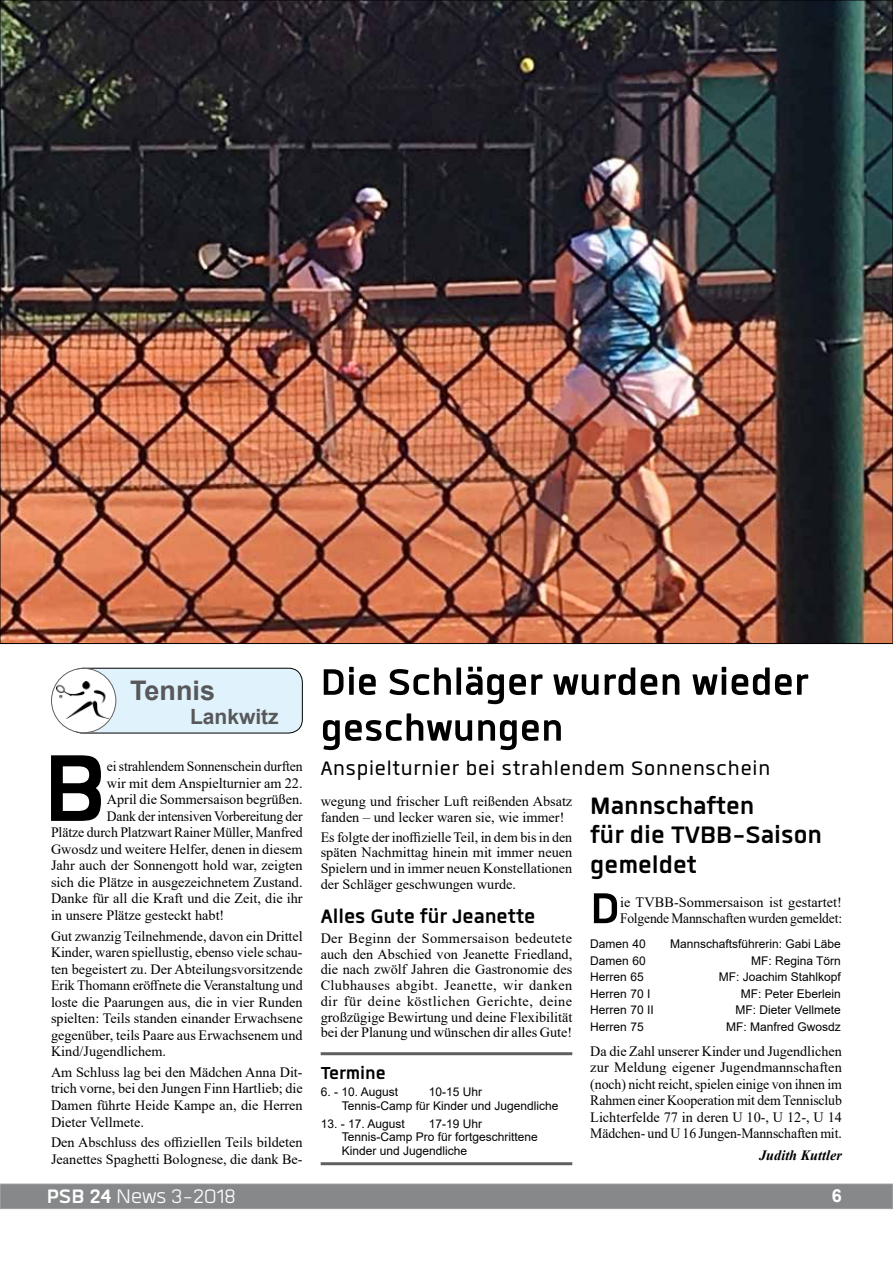
<style>
.page{position:relative;width:893px;height:1263px;background:#fff}
.page>*{position:absolute;margin:0;border:0;box-sizing:border-box;transform-origin:0 0}
.t1{font:700 131.1px "Quan";color:#000}
.t2{font:700 59.7px "Quan";color:#000}
.t3{font:700 51px/45.9px "Quan";color:#000}
.t4{font:700 33px/29.7px "Quan";color:#000}
.t5{font:27px "Quan";letter-spacing:.03em;color:#000}
.t6{font:700 27px "Quan";color:#000}
.t7{font:27px "Quan";color:#fff}
.t8{font:700 27px "Arial";color:#58585a}
.t9{font:700 24px "Quan";color:#000}
.t10{font:700 21px "Arial";color:#58585a}
.t11{font:700 18px "Arial";color:#fff}
.t12{font:14.25px/16.5px "Times New Roman";color:#000;text-align:justify}
.t13{font:14.25px "Times New Roman";color:#000;scale:.96 1}
.t14{font:italic 700 14.25px "Times New Roman";color:#000}
.t15{font:12px/13.5px "Arial";color:#000}
.s1{font-weight:700}
</style>
<div class="page">
<div style="left:0;top:1184px;width:893px;height:24px;background:#87888a"></div>
<div style="left:0;top:1184px;width:893px;height:25px;border:1px solid #9c9e9f"></div>
<img style="left:2px;top:2px;width:889px;height:640px">
<div style="left:69px;top:668px;width:233px;height:65px;background:#e0f2fb;border-radius:14px"></div>
<div style="left:69px;top:668px;width:234px;height:65px;border:1px solid #000;border-radius:14px"></div>
<div style="left:52px;top:668px;width:64px;height:65px;background:#fff;border-radius:50%"></div>
<div style="left:51px;top:668px;width:65px;height:65px;border:1px solid #606163;border-radius:50%"></div>
<img style="left:56px;top:681px;width:53px;height:38px">
<hr style="left:321px;top:1052px;width:251px;height:3px;background:#000">
<hr style="left:321px;top:1162px;width:251px;height:3px;background:#000">
<h3 class="t8" style="left:130px;top:672px;width:87px">Tennis</h3>
<h3 class="t10" style="left:190px;top:702px;width:90px">Lankwitz</h3>
<h1 class="t1" style="left:43px;top:725px;width:65px">B</h1>
<p class="t13" style="left:107px;top:756px;width:205px">ei strahlendem Sonnenschein durften</p>
<p class="t12" style="left:107px;top:774px;width:197px">wir mit dem Anspielturnier am 22.</p>
<p class="t12" style="left:107px;top:791px;width:197px">April die Sommersaison begrüßen.</p>
<p class="t13" style="left:107px;top:806px;width:205px">Dank der intensiven Vorbereitung der</p>
<p class="t12" style="left:51px;top:824px;width:253px">Plätze durch Platzwart Rainer Müller, Manfred</p>
<p class="t12" style="left:51px;top:840px;width:253px">Gwosdz und weitere Helfer, denen in diesem</p>
<p class="t12" style="left:51px;top:857px;width:253px">Jahr auch der Sonnengott hold war, zeigten</p>
<p class="t12" style="left:51px;top:873px;width:253px">sich die Plätze in ausgezeichnetem Zustand.</p>
<p class="t12" style="left:51px;top:890px;width:253px">Danke für all die Kraft und die Zeit, die ihr</p>
<p class="t12" style="left:51px;top:906px;width:175px">in unsere Plätze gesteckt habt!</p>
<p class="t12" style="left:51px;top:927px;width:253px">Gut zwanzig Teilnehmende, davon ein Drittel Kinder, waren spiellustig, ebenso viele schau&shy;ten begeistert zu. Der Abteilungsvorsitzende Erik Thomann eröffnete die Veranstaltung und loste die Paarungen aus, die in vier Runden spielten: Teils standen einander Erwachsene gegenüber, teils Paare aus Erwachsenem und Kind/Jugendlichem.</p>
<p class="t12" style="left:51px;top:1063px;width:253px">Am Schluss lag bei den Mädchen Anna Dit&shy;trich vorne, bei den Jungen Finn Hartlieb; die Damen führte Heide Kampe an, die Herren Dieter Vellmete.</p>
<p class="t12" style="left:51px;top:1134px;width:253px">Den Abschluss des offiziellen Teils bildeten<br>Jeanettes Spaghetti Bolognese, die dank Be-</p>
<h3 class="t3" style="left:321px;top:658px;width:489px">Die Schläger wurden wieder geschwungen</h3>
<h3 class="t5" style="left:321px;top:756px;width:451px">Anspielturnier bei strahlendem Sonnenschein</h3>
<h3 class="t4" style="left:590px;top:790px;width:233px">Mannschaften<br>für die TVBB-Saison gemeldet</h3>
<h2 class="t2" style="left:590px;top:879px;width:31px">D</h2>
<p class="t12" style="left:620px;top:893px;width:224px">ie TVBB-Sommersaison ist gestartet!<br>Folgende Mannschaften wurden gemeldet:</p>
<p class="t15" style="left:590px;top:937px;width:57px">Damen 40</p>
<p class="t15" style="left:670px;top:937px;width:172px">Mannschaftsführerin: Gabi Läbe</p>
<p class="t15" style="left:590px;top:954px;width:57px">Damen 60</p>
<p class="t15" style="left:751px;top:954px;width:91px">MF: Regina Törn</p>
<p class="t15" style="left:590px;top:970px;width:55px">Herren 65</p>
<p class="t15" style="left:719px;top:970px;width:124px">MF: Joachim Stahlkopf</p>
<p class="t15" style="left:590px;top:987px;width:62px">Herren 70 I</p>
<p class="t15" style="left:741px;top:987px;width:102px">MF: Peter Eberlein</p>
<p class="t15" style="left:590px;top:1003px;width:65px">Herren 70 II</p>
<p class="t15" style="left:735px;top:1003px;width:107px">MF: Dieter Vellmete</p>
<p class="t15" style="left:590px;top:1020px;width:55px">Herren 75</p>
<p class="t15" style="left:726px;top:1020px;width:116px">MF: Manfred Gwosdz</p>
<p class="t12" style="left:590px;top:1042px;width:253px">Da die Zahl unserer Kinder und Jugendlichen zur Meldung eigener Jugendmannschaften (noch) nicht reicht, spielen einige von ihnen im Rahmen einer Kooperation mit dem Tennisclub Lichterfelde 77 in deren U 10-, U 12-, U 14<br>Mädchen- und U 16 Jungen-Mannschaften mit.</p>
<p class="t14" style="left:759px;top:1145px;width:84px">Judith Kuttler</p>
<p class="t12" style="left:321px;top:793px;width:253px;line-height:15.8px">wegung und frischer Luft reißenden Absatz fanden – und lecker waren sie, wie immer!</p>
<p class="t12" style="left:321px;top:829px;width:253px;line-height:15.8px">Es folgte der inoffizielle Teil, in dem bis in den späten Nachmittag hinein mit immer neuen Spielern und in immer neuen Konstellationen der Schläger geschwungen wurde.</p>
<h3 class="t6" style="left:321px;top:903px;width:216px">Alles Gute für Jeanette</h3>
<p class="t12" style="left:321px;top:930px;width:253px;line-height:15.8px">Der Beginn der Sommersaison bedeutete auch den Abschied von Jeanette Friedland, die nach zwölf Jahren die Gastronomie des Clubhauses abgibt. Jeanette, wir danken dir für deine köstlichen Gerichte, deine großzügige Bewirtung und deine Flexibilität bei der Planung und wünschen dir alles Gute!</p>
<h3 class="t9" style="left:321px;top:1061px;width:67px">Termine</h3>
<p class="t15" style="left:321px;top:1085px;width:79px">6. - 10. August</p>
<p class="t15" style="left:342px;top:1085px;width:218px;text-indent:87px">10-15 Uhr<br>Tennis-Camp für Kinder und Jugendliche</p>
<p class="t15" style="left:321px;top:1116px;width:86px">13. - 17. August</p>
<p class="t15" style="left:342px;top:1116px;width:198px;text-indent:87px">17-19 Uhr<br>Tennis-Camp Pro für fortgeschrittene<br>Kinder und Jugendliche</p>
<h3 class="t7" style="left:47px;top:1184px;width:191px"><span class="s1">PSB 24</span> News 3-2018</h3>
<p class="t11" style="left:832px;top:1183px;width:12px">6</p>
</div>
